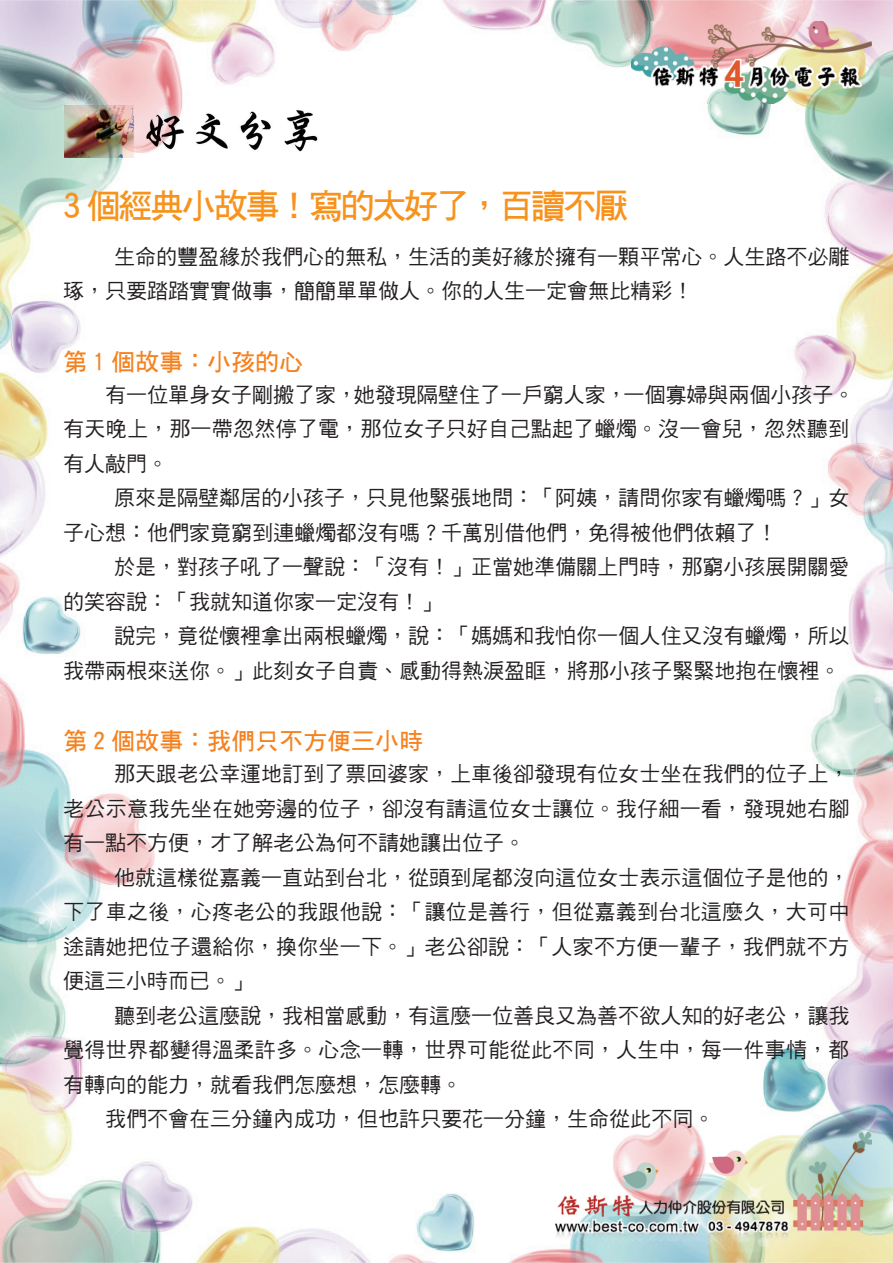
<style>
.page{position:relative;width:893px;height:1263px;background:#fff}
.page>*{position:absolute;margin:0;border:0;box-sizing:border-box;transform-origin:0 0}
.t1{font:34.5px "DF Hei W7 WIN BF";letter-spacing:-.08em;color:#f7931d}
.t2{font:24px "DF Hei W7 WIN BF";color:#f58220}
.t3{font:21px/34.5px "DF Hei W5 WIN BF";color:#231f20}
</style>
<div class="page">
<img style="left:0;top:0;width:893px;height:1263px">
<img style="left:64px;top:106px;width:260px;height:52px">
<img style="left:553px;top:1132px;width:319px;height:110px">
<img style="left:631px;top:21px;width:241px;height:82px">
<h1 class="t1" style="left:63px;top:188px;width:567px">3 個經典小故事！寫的太好了，百讀不厭</h1>
<p class="t3" style="left:63px;top:239px;width:788px;text-indent:51px">生命的豐盈緣於我們心的無私，生活的美好緣於擁有一顆平常心。人生路不必雕琢，只要踏踏實實做事，簡簡單單做人。你的人生一定會無比精彩！</p>
<p class="t2" style="left:63px;top:349px;width:241px">第 1 個故事：小孩的心</p>
<p class="t3" style="left:63px;top:377px;width:793px;text-indent:42px">有一位單身女子剛搬了家，她發現隔壁住了一戶窮人家，一個寡婦與兩個小孩子。有天晚上，那一帶忽然停了電，那位女子只好自己點起了蠟燭。沒一會兒，忽然聽到有人敲門。</p>
<p class="t3" style="left:63px;top:481px;width:788px;text-indent:51px">原來是隔壁鄰居的小孩子，只見他緊張地問：「阿姨，請問你家有蠟燭嗎？」女子心想：他們家竟窮到連蠟燭都沒有嗎？千萬別借他們，免得被他們依賴了！</p>
<p class="t3" style="left:63px;top:550px;width:788px;text-indent:51px">於是，對孩子吼了一聲說：「沒有！」正當她準備關上門時，那窮小孩展開關愛的笑容說：「我就知道你家一定沒有！」</p>
<p class="t3" style="left:63px;top:619px;width:788px;text-indent:51px">說完，竟從懷裡拿出兩根蠟燭，說：「媽媽和我怕你一個人住又沒有蠟燭，所以我帶兩根來送你。」此刻女子自責、感動得熱淚盈眶，將那小孩子緊緊地抱在懷裡。</p>
<p class="t2" style="left:63px;top:729px;width:361px">第 2 個故事：我們只不方便三小時</p>
<p class="t3" style="left:63px;top:757px;width:788px;text-align:justify;text-indent:51px">那天跟老公幸運地訂到了票回婆家，上車後卻發現有位女士坐在我們的位子上，老公示意我先坐在她旁邊的位子，卻沒有請這位女士讓位。我仔細一看，發現她右腳有一點不方便，才了解老公為何不請她讓出位子。</p>
<p class="t3" style="left:63px;top:860px;width:788px;text-align:justify;text-indent:51px">他就這樣從嘉義一直站到台北，從頭到尾都沒向這位女士表示這個位子是他的，下了車之後，心疼老公的我跟他說：「讓位是善行，但從嘉義到台北這麼久，大可中途請她把位子還給你，換你坐一下。」老公卻說：「人家不方便一輩子，我們就不方便這三小時而已。」</p>
<p class="t3" style="left:114px;top:998px;width:737px">聽到老公這麼說，我相當感動，有這麼一位善良又為善不欲人知的好老公，讓我</p>
<p class="t3" style="left:63px;top:1033px;width:788px">覺得世界都變得溫柔許多。心念一轉，世界可能從此不同，人生中，每一件事情，都</p>
<p class="t3" style="left:63px;top:1067px;width:400px">有轉向的能力，就看我們怎麼想，怎麼轉。</p>
<p class="t3" style="left:105px;top:1102px;width:610px">我們不會在三分鐘內成功，但也許只要花一分鐘，生命從此不同。</p>
</div>
